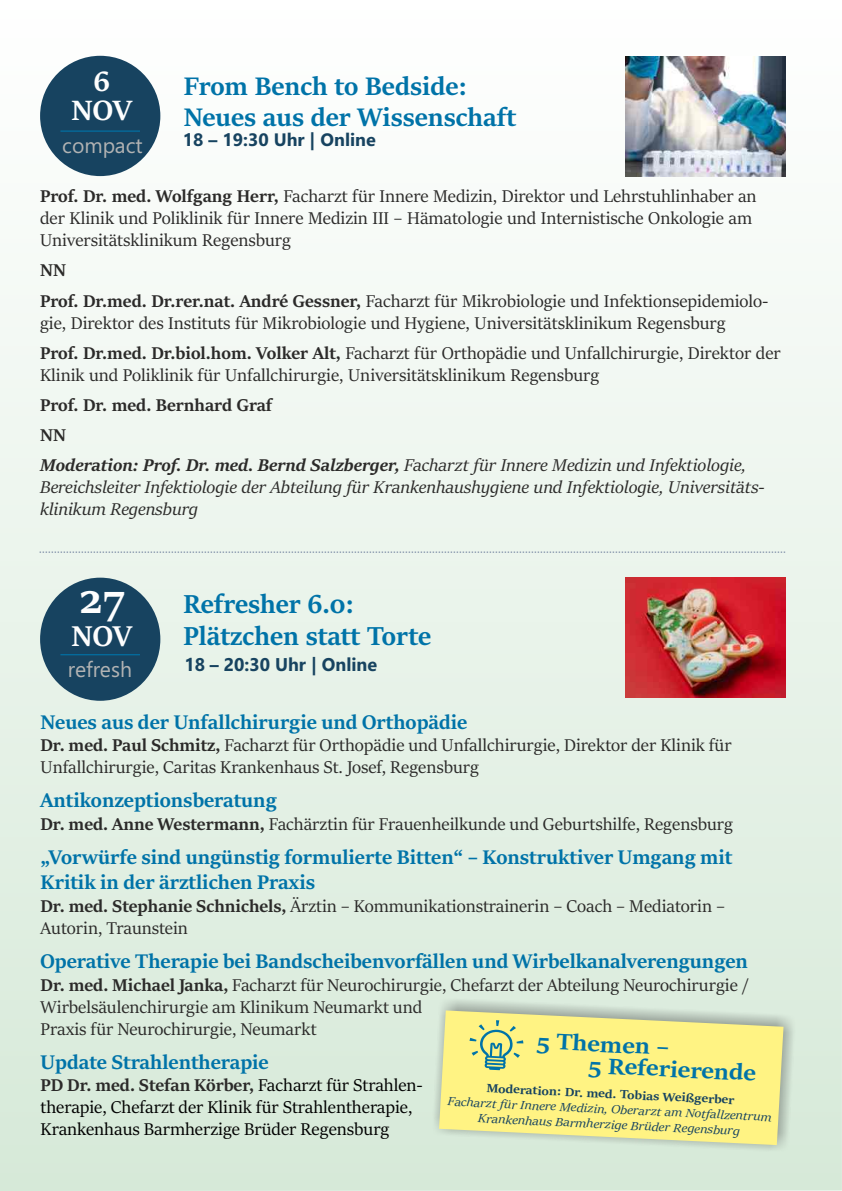
<style>
.page{position:relative;width:842px;height:1191px;background:#fff}
.page>*{position:absolute;margin:0;border:0;box-sizing:border-box;transform-origin:0 0}
.t1{font:700 46.4px "Sitka Display";color:#fefefe}
.t2{font:700 31.8px "Sitka Display";color:#fefefe}
.t3{font:700 31.2px/29.2px "Sitka Display";color:#fefefe;text-align:center}
.t4{font:700 29px/31.4px "Sitka Display";color:#0073a8}
.t5{font:700 28.2px/30.6px "Sitka Display";color:#0073a8}
.t6{font:700 24.8px/21.2px "Sitka Display";color:#0073a8;scale:1.09 1}
.t7{font:700 22px/25.4px "Sitka Display";color:#0073a8}
.t8{font:21.8px "Leelawadee UI";color:#b2b3b3}
.t9{font:21.2px "Leelawadee UI";color:#b2b3b3}
.t10{font:19px/22px "Sitka Display";color:#2b2a29}
.t11{font:italic 19px/22px "Sitka Display";color:#2b2a29}
.t12{font:19px/22px "Sitka Display";color:#000}
.t13{font:700 19px "Sitka Display";color:#2b2a29}
.t14{font:700 18.4px "Leelawadee UI";color:#174360}
.t15{font:700 18px "Leelawadee UI";color:#174360}
.t16{font:italic 13.2px/15.2px "Sitka Display";color:#174360;text-align:center;scale:1.09 1}
.t17{font:700 13.2px "Sitka Display";color:#174360;scale:1.09 1}
.s1{font-weight:700}
.s2{font-weight:700;color:#2b2a29}
</style>
<div class="page">
<div style="left:0;top:0;width:842px;height:1191px;background:linear-gradient(to bottom,#feffff,#d6e9d8)"></div>
<div style="left:40px;top:56px;width:120px;height:120px;background:#174360;border-radius:50%"></div>
<hr style="left:60px;top:130px;width:80px;height:2px;background:#0073a8">
<svg style="left:40px;top:551px;width:745px;height:2px"></svg>
<img style="left:625px;top:57px;width:161px;height:119px">
<img style="left:625px;top:577px;width:161px;height:120px">
<div style="left:40px;top:577px;width:120px;height:124px;background:#174360;border-radius:50%"></div>
<hr style="left:60px;top:654px;width:80px;height:1px;background:#0073a8">
<img style="left:390px;top:975px;width:414px;height:193px">
<svg style="left:439px;top:1010px;width:344px;height:135px;background:#f5ed8c"></svg>
<div style="left:468px;top:1018px;width:57px;height:53px;background:#fff383"></div>
<h3 class="t3" style="left:72px;top:68px;width:62px">6<br>NOV</h3>
<p class="t9" style="left:62px;top:137px;width:82px">compact</p>
<h3 class="t5" style="left:184px;top:73px;width:334px">From Bench to Bedside:<br>Neues aus der Wissenschaft</h3>
<p class="t15" style="left:183px;top:133px;width:194px">18 – 19:30 Uhr | Online</p>
<p class="t10" style="left:40px;top:186px;width:718px"><span class="s1">Prof. Dr. med. Wolfgang Herr,</span> Facharzt für Innere Medizin, Direktor und Lehrstuhlinhaber an der Klinik und Poliklinik für Innere Medizin III – Hämatologie und Internistische Onkologie am<br>Universitätsklinikum Regensburg</p>
<p class="t13" style="left:40px;top:262px;width:27px">NN</p>
<p class="t10" style="left:40px;top:291px;width:730px"><span class="s1">Prof. Dr.med. Dr.rer.nat. André Gessner,</span> Facharzt für Mikrobiologie und Infektionsepidemiolo&shy;gie, Direktor des Instituts für Mikrobiologie und Hygiene, Universitätsklinikum Regensburg</p>
<p class="t10" style="left:40px;top:343px;width:742px"><span class="s1">Prof. Dr.med. Dr.biol.hom. Volker Alt,</span> Facharzt für Orthopädie und Unfallchirurgie, Direktor der<br>Klinik und Poliklinik für Unfallchirurgie, Universitätsklinikum Regensburg</p>
<p class="t13" style="left:40px;top:396px;width:234px">Prof. Dr. med. Bernhard Graf</p>
<p class="t13" style="left:40px;top:427px;width:27px">NN</p>
<p class="t11" style="left:40px;top:455px;width:726px"><span class="s1">Moderation: Prof. Dr. med. Bernd Salzberger,</span> Facharzt für Innere Medizin und Infektiologie,<br>Bereichsleiter Infektiologie der Abteilung für Krankenhaushygiene und Infektiologie, Universitäts&shy;klinikum Regensburg</p>
<h1 class="t1" style="left:79px;top:578px;width:47px">27</h1>
<h2 class="t2" style="left:72px;top:622px;width:62px">NOV</h2>
<p class="t8" style="left:68px;top:661px;width:66px">refresh</p>
<h3 class="t4" style="left:183px;top:590px;width:249px">Refresher 6.0:<br>Plätzchen statt Torte</h3>
<p class="t14" style="left:184px;top:657px;width:194px">18 – 20:30 Uhr | Online</p>
<p class="t7" style="left:41px;top:710px;width:428px">Neues aus der Unfallchirurgie und Orthopädie</p>
<p class="t10" style="left:41px;top:735px;width:693px"><span class="s1">Dr. med. Paul Schmitz,</span> Facharzt für Orthopädie und Unfallchirurgie, Direktor der Klinik für<br>Unfallchirurgie, Caritas Krankenhaus St. Josef, Regensburg</p>
<p class="t7" style="left:41px;top:789px;width:238px">Antikonzeptionsberatung</p>
<p class="t10" style="left:41px;top:814px;width:694px"><span class="s1">Dr. med. Anne Westermann,</span> Fachärztin für Frauenheilkunde und Geburtshilfe, Regensburg</p>
<p class="t7" style="left:41px;top:845px;width:693px">„Vorwürfe sind ungünstig formulierte Bitten“ – Konstruktiver Umgang mit<br>Kritik in der ärztlichen Praxis</p>
<p class="t10" style="left:41px;top:896px;width:686px"><span class="s1">Dr. med. Stephanie Schnichels,</span> Ärztin – Kommunikationstrainerin – Coach – Mediatorin –<br>Autorin, Traunstein</p>
<p class="t7" style="left:41px;top:949px;width:709px">Operative Therapie bei Bandscheibenvorfällen und Wirbelkanalverengungen</p>
<p class="t10" style="left:41px;top:974px;width:710px"><span class="s1">Dr. med. Michael Janka,</span> Facharzt für Neurochirurgie, Chefarzt der Abteilung Neurochirurgie /<br>Wirbelsäulenchirurgie am Klinikum Neumarkt und<br>Praxis für Neurochirurgie, Neumarkt</p>
<h3 class="t6" style="left:590px;top:1034px;width:155px;text-indent:-53px;rotate:3deg">5 Themen –<br>5 Referierende</h3>
<p class="t17" style="left:487px;top:1081px;width:229px;rotate:3deg">Moderation: Dr. med. Tobias Weißgerber</p>
<p class="t7" style="left:41px;top:1050px;width:230px">Update Strahlentherapie</p>
<p class="t12" style="left:41px;top:1075px;width:384px"><span class="s2">PD Dr. med. Stefan Körber,</span> Facharzt für Strahlen&shy;therapie, Chefarzt der Klinik für Strahlentherapie,<br>Krankenhaus Barmherzige Brüder Regensburg</p>
<p class="t16" style="left:448px;top:1093px;width:299px;rotate:3deg">Facharzt für Innere Medizin, Oberarzt am Notfallzentrum<br>Krankenhaus Barmherzige Brüder Regensburg</p>
</div>
